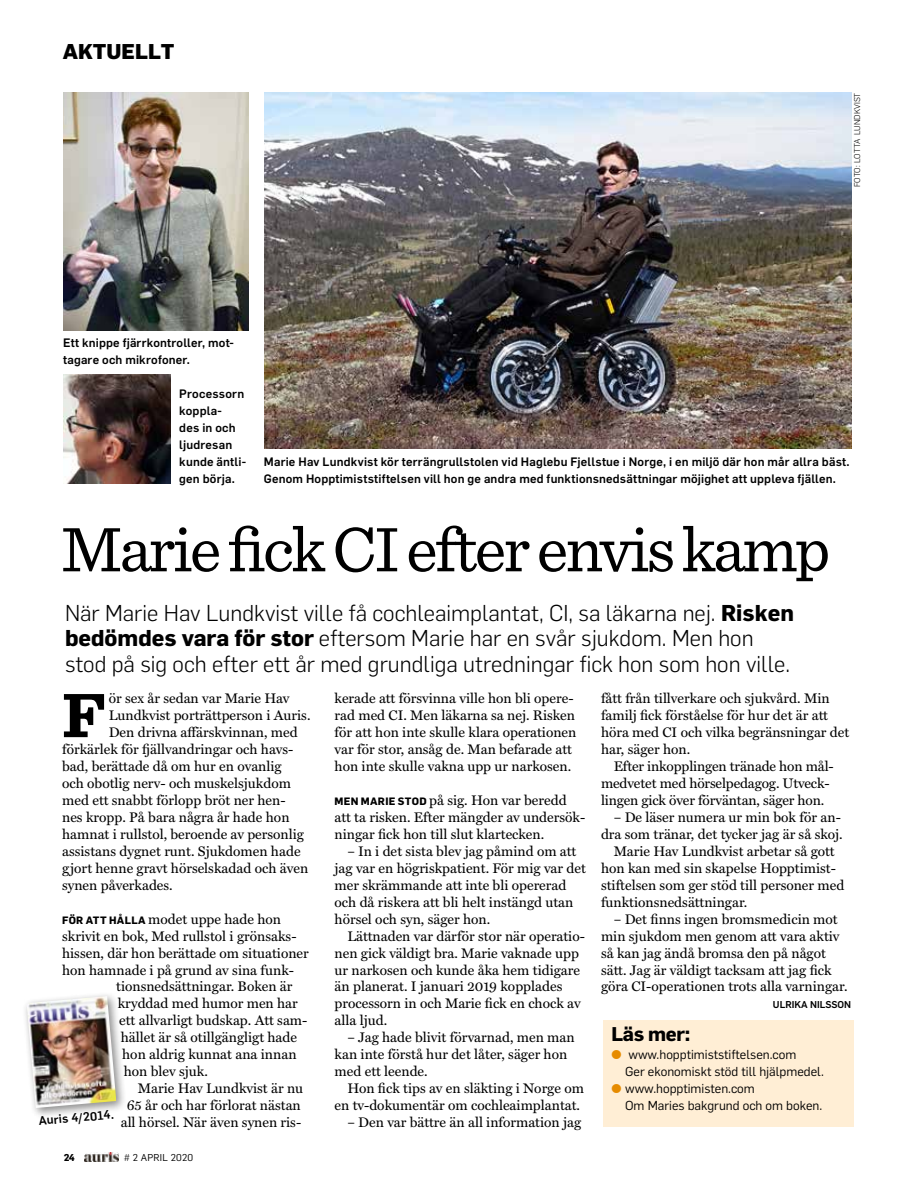
<style>
.page{position:relative;width:915px;height:1191px;background:#fff}
.page>*{position:absolute;margin:0;border:0;box-sizing:border-box;transform-origin:0 0}
.t1{font:66px "Sentinel";letter-spacing:-.04em;color:#000}
.t2{font:700 65.4px "Sentinel";color:#000}
.t3{font:300 22.5px/25.5px "Flama";color:#000}
.t4{font:800 21px "Flama";color:#000}
.t5{font:700 19.5px "Flama";letter-spacing:-.015em;color:#000}
.t6{font:13.95px/17px "Miller Text";color:#000}
.t7{font:12.75px/17px "Flama";color:#000}
.t8{font:500 12px/17px "Flama";letter-spacing:.015em;color:#000}
.t9{font:9.75px "Flama";letter-spacing:.025em;color:#000}
.t10{font:500 9.75px "Flama";color:#000}
.t11{font:700 9.75px "Flama";color:#000}
.t12{font:300 8.25px "Flama";color:#000}
.s1{font-weight:700}
.s2{font-family:"Flama";font-weight:700;font-size:10.5px}
.s3{color:#e68b00}
</style>
<div class="page">
<img style="left:85px;top:1152px;width:33px;height:9px">
<div style="left:602px;top:1020px;width:250px;height:106px;background:#ffeed5"></div>
<img style="left:265px;top:93px;width:585px;height:356px">
<img style="left:64px;top:375px;width:106px;height:108px">
<img style="left:64px;top:92px;width:184px;height:238px">
<div style="left:22px;top:991px;width:105px;height:127px;background:#000;opacity:.45"></div>
<img style="left:27px;top:996px;width:89px;height:112px">
<h3 class="t4" style="left:63px;top:36px;width:113px">AKTUELLT</h3>
<p class="t12" style="left:851px;top:187px;width:96px;rotate:-90deg">FOTO: LOTTA LUNDKVIST</p>
<p class="t8" style="left:63px;top:333px;width:172px">Ett knippe fjärrkontroller, mot&shy;tagare och mikrofoner.</p>
<p class="t8" style="left:179px;top:384px;width:68px">Processorn koppla-<br>des in och ljudresan kunde äntli&shy;gen börja.</p>
<p class="t8" style="left:264px;top:452px;width:587px">Marie Hav Lundkvist kör terrängrullstolen vid Haglebu Fjellstue i Norge, i en miljö där hon mår allra bäst.<br>Genom Hopptimiststiftelsen vill hon ge andra med funktionsnedsättningar möjighet att uppleva fjällen.</p>
<h1 class="t1" style="left:61px;top:499px;width:770px">Marie fick CI efter envis kamp</h1>
<h3 class="t3" style="left:65px;top:599px;width:730px">När Marie Hav Lundkvist ville få cochleaimplantat, CI, sa läkarna nej. <span class="s1">Risken bedömdes vara för stor</span> eftersom Marie har en svår sjukdom. Men hon stod på sig och efter ett år med grundliga utredningar fick hon som hon ville.</h3>
<h2 class="t2" style="left:62px;top:663px;width:46px">F</h2>
<p class="t6" style="left:109px;top:690px;width:182px">ör sex år sedan var Marie Hav</p>
<p class="t6" style="left:109px;top:707px;width:203px">Lundkvist porträttperson i Auris.</p>
<p class="t6" style="left:109px;top:724px;width:190px">Den drivna affärskvinnan, med</p>
<p class="t6" style="left:62px;top:741px;width:233px">förkärlek för fjällvandringar och havs-</p>
<p class="t6" style="left:62px;top:758px;width:221px">bad, berättade då om hur en ovanlig</p>
<p class="t6" style="left:62px;top:775px;width:230px">och obotlig nerv- och muskelsjukdom</p>
<p class="t6" style="left:62px;top:792px;width:225px">med ett snabbt förlopp bröt ner hen-</p>
<p class="t6" style="left:62px;top:809px;width:229px">nes kropp. På bara några år hade hon</p>
<p class="t6" style="left:62px;top:826px;width:243px">hamnat i rullstol, beroende av personlig</p>
<p class="t6" style="left:62px;top:843px;width:240px">assistans dygnet runt. Sjukdomen hade</p>
<p class="t6" style="left:62px;top:860px;width:247px">gjort henne gravt hörselskadad och även</p>
<p class="t6" style="left:62px;top:877px;width:112px">synen påverkades.</p>
<p class="t6" style="left:62px;top:910px;width:248px"><span class="s2">FÖR ATT HÅLLA</span> modet uppe hade hon skrivit en bok, Med rullstol i grönsaks&shy;hissen, där hon berättade om situationer hon hamnade i på grund av sina funk-</p>
<p class="t6" style="left:116px;top:978px;width:178px">tionsnedsättningar. Boken är</p>
<p class="t6" style="left:118px;top:995px;width:182px">kryddad med humor men har</p>
<p class="t6" style="left:119px;top:1012px;width:190px">ett allvarligt budskap. Att sam-</p>
<p class="t6" style="left:121px;top:1029px;width:178px">hället är så otillgängligt hade</p>
<p class="t6" style="left:122px;top:1046px;width:176px">hon aldrig kunnat ana innan</p>
<p class="t6" style="left:124px;top:1063px;width:86px">hon blev sjuk.</p>
<p class="t6" style="left:138px;top:1080px;width:167px">Marie Hav Lundkvist är nu</p>
<p class="t6" style="left:127px;top:1097px;width:176px">65 år och har förlorat nästan</p>
<p class="t6" style="left:121px;top:1114px;width:182px">all hörsel. När även synen ris-</p>
<p class="t8" style="left:38px;top:1111px;width:77px;rotate:-5deg">Auris 4/2014.</p>
<p class="t11" style="left:64px;top:1150px;width:13px">24</p>
<p class="t9" style="left:133px;top:1150px;width:45px">X MÅNAD</p>
<p class="t9" style="left:124px;top:1150px;width:70px"># 2 APRIL 2020</p>
<p class="t6" style="left:334px;top:690px;width:243px">kerade att försvinna ville hon bli opere&shy;rad med CI. Men läkarna sa nej. Risken för att hon inte skulle klara operationen var för stor, ansåg de. Man befarade att hon inte skulle vakna upp ur narkosen.</p>
<p class="t6" style="left:334px;top:792px;width:252px"><span class="s2">MEN MARIE STOD</span> på sig. Hon var beredd att ta risken. Efter mängder av undersök&shy;ningar fick hon till slut klartecken.</p>
<p class="t6" style="left:334px;top:843px;width:253px;text-indent:13px">– In i det sista blev jag påmind om att jag var en högriskpatient. För mig var det mer skrämmande att inte bli opererad och då riskera att bli helt instängd utan hörsel och syn, säger hon.</p>
<p class="t6" style="left:334px;top:927px;width:252px;text-indent:13px">Lättnaden var därför stor när operatio&shy;nen gick väldigt bra. Marie vaknade upp ur narkosen och kunde åka hem tidigare än planerat. I januari 2019 kopplades processorn in och Marie fick en chock av alla ljud.</p>
<p class="t6" style="left:334px;top:1029px;width:241px;text-indent:13px">– Jag hade blivit förvarnad, men man kan inte förstå hur det låter, säger hon med ett leende.</p>
<p class="t6" style="left:334px;top:1080px;width:251px;text-align:right">Hon fick tips av en släkting i Norge om en tv-dokumentär om cochleaimplantat.</p>
<p class="t6" style="left:347px;top:1114px;width:235px">– Den var bättre än all information jag</p>
<p class="t6" style="left:600px;top:690px;width:250px">fått från tillverkare och sjukvård. Min familj fick förståelse för hur det är att höra med CI och vilka begränsningar det har, säger hon.</p>
<p class="t6" style="left:600px;top:758px;width:234px;text-indent:13px">Efter inkopplingen tränade hon mål&shy;medvetet med hörselpedagog. Utveck&shy;lingen gick över förväntan, säger hon.</p>
<p class="t6" style="left:613px;top:809px;width:228px">– De läser numera ur min bok för an-</p>
<p class="t6" style="left:600px;top:826px;width:243px">dra som tränar, det tycker jag är så skoj.</p>
<p class="t6" style="left:613px;top:843px;width:222px">Marie Hav Lundkvist arbetar så gott</p>
<p class="t6" style="left:600px;top:860px;width:236px">hon kan med sin skapelse Hopptimist-</p>
<p class="t6" style="left:600px;top:877px;width:245px">stiftelsen som ger stöd till personer med</p>
<p class="t6" style="left:600px;top:893px;width:148px">funktionsnedsättningar.</p>
<p class="t6" style="left:600px;top:910px;width:248px;text-indent:13px">– Det finns ingen bromsmedicin mot min sjukdom men genom att vara aktiv så kan jag ändå bromsa den på något sätt. Jag är väldigt tacksam att jag fick göra CI-operationen trots alla varningar.</p>
<p class="t10" style="left:772px;top:998px;width:80px">ULRIKA NILSSON</p>
<h3 class="t5" style="left:611px;top:1019px;width:80px">Läs mer:</h3>
<p class="t7" style="left:625px;top:1045px;width:200px;text-indent:-14px"><span class="s3">●</span> www.hopptimiststiftelsen.com<br>Ger ekonomiskt stöd till hjälpmedel.</p>
<p class="t7" style="left:625px;top:1079px;width:198px;text-indent:-14px"><span class="s3">●</span> www.hopptimisten.com<br>Om Maries bakgrund och om boken.</p>
</div>
